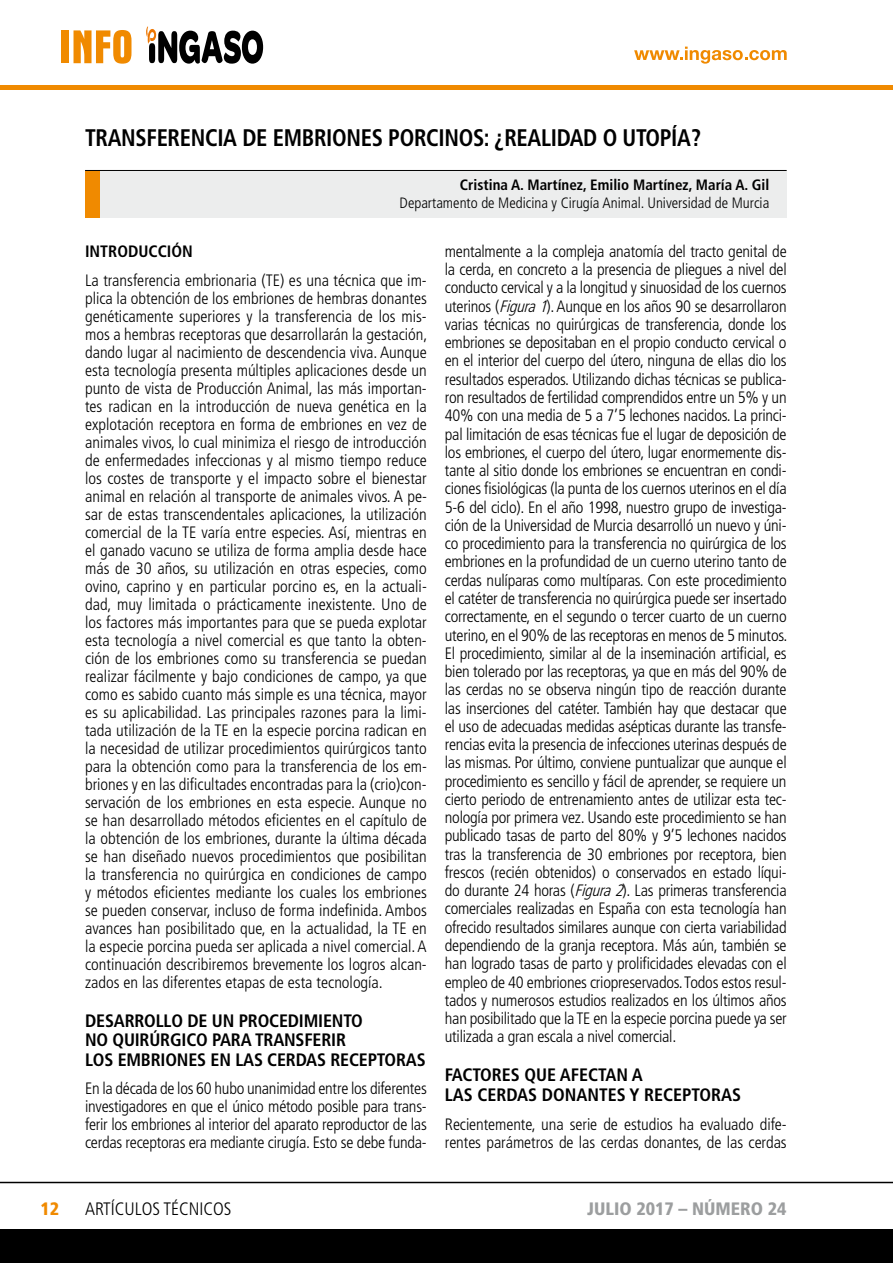
<style>
.page{position:relative;width:893px;height:1263px;background:#fff}
.page>*{position:absolute;margin:0;border:0;box-sizing:border-box;transform-origin:0 0}
.t1{font:700 condensed 24px "Frutiger";letter-spacing:-.015em;color:#000;scale:.94 1}
.t2{font:700 condensed 18px/19.5px "Frutiger";letter-spacing:-.01em;color:#000}
.t3{font:900 condensed 18px "Frutiger";color:#9c9e9f}
.t4{font:300 condensed 18px "Frutiger";color:#000}
.t5{font:900 condensed 18px "Frutiger";color:#f08a00}
.t6{font:300 condensed 16.5px/18.3px "Frutiger";letter-spacing:-.005em;color:#000;text-align:justify}
.t7{font:700 condensed 16.5px "Frutiger";color:#000}
.t8{font:300 condensed 15px "Frutiger";color:#000}
.t9{font:700 condensed 15px "Frutiger";color:#000}
.s1{font-style:italic}
</style>
<div class="page">
<hr style="left:0;top:85px;width:893px;height:4px;background:#f08a00">
<div style="left:0;top:1229px;width:893px;height:34px;background:#000"></div>
<hr style="left:0;top:1182px;width:893px;height:1px;background:#000">
<svg style="left:634px;top:47px;width:153px;height:17px"></svg>
<svg style="left:146px;top:26px;width:117px;height:38px"></svg>
<div style="left:62px;top:30px;width:7px;height:33px;background:#f08a00"></div>
<svg style="left:74px;top:30px;width:57px;height:34px"></svg>
<div style="left:85px;top:171px;width:702px;height:46px;background:#eceded"></div>
<div style="left:85px;top:171px;width:15px;height:46px;background:#f08a00"></div>
<hr style="left:85px;top:170px;width:702px;height:1px;background:#000">
<h1 class="t1" style="left:85px;top:123px;width:657px">TRANSFERENCIA DE EMBRIONES PORCINOS: ¿REALIDAD O UTOPÍA?</h1>
<p class="t9" style="left:460px;top:176px;width:311px">Cristina A. Martínez, Emilio Martínez, María A. Gil</p>
<p class="t8" style="left:400px;top:195px;width:371px">Departamento de Medicina y Cirugía Animal. Universidad de Murcia</p>
<p class="t7" style="left:85px;top:241px;width:109px">INTRODUCCIÓN</p>
<p class="t6" style="left:85px;top:271px;width:344px">La transferencia embrionaria (TE) es una técnica que im&shy;plica la obtención de los embriones de hembras donantes genéticamente superiores y la transferencia de los mis&shy;mos a hembras receptoras que desarrollarán la gestación, dando lugar al nacimiento de descendencia viva. Aunque esta tecnología presenta múltiples aplicaciones desde un punto de vista de Producción Animal, las más importan&shy;tes radican en la introducción de nueva genética en la explotación receptora en forma de embriones en vez de animales vivos, lo cual minimiza el riesgo de introducción de enfermedades infeccionas y al mismo tiempo reduce los costes de transporte y el impacto sobre el bienestar animal en relación al transporte de animales vivos. A pe&shy;sar de estas transcendentales aplicaciones, la utilización comercial de la TE varía entre especies. Así, mientras en el ganado vacuno se utiliza de forma amplia desde hace más de 30 años, su utilización en otras especies, como ovino, caprino y en particular porcino es, en la actuali&shy;dad, muy limitada o prácticamente inexistente. Uno de los factores más importantes para que se pueda explotar esta tecnología a nivel comercial es que tanto la obten&shy;ción de los embriones como su transferencia se puedan realizar fácilmente y bajo condiciones de campo, ya que como es sabido cuanto más simple es una técnica, mayor es su aplicabilidad. Las principales razones para la limi&shy;tada utilización de la TE en la especie porcina radican en la necesidad de utilizar procedimientos quirúrgicos tanto para la obtención como para la transferencia de los em&shy;briones y en las dificultades encontradas para la (crio)con&shy;servación de los embriones en esta especie. Aunque no se han desarrollado métodos eficientes en el capítulo de la obtención de los embriones, durante la última década se han diseñado nuevos procedimientos que posibilitan la transferencia no quirúrgica en condiciones de campo y métodos eficientes mediante los cuales los embriones se pueden conservar, incluso de forma indefinida. Ambos avances han posibilitado que, en la actualidad, la TE en la especie porcina pueda ser aplicada a nivel comercial. A continuación describiremos brevemente los logros alcan&shy;zados en las diferentes etapas de esta tecnología.</p>
<p class="t2" style="left:85px;top:1010px;width:342px">DESARROLLO DE UN PROCEDIMIENTO<br>NO QUIRÚRGICO PARA TRANSFERIR<br>LOS EMBRIONES EN LAS CERDAS RECEPTORAS</p>
<p class="t6" style="left:85px;top:1080px;width:343px">En la década de los 60 hubo unanimidad entre los diferentes investigadores en que el único método posible para trans&shy;ferir los embriones al interior del aparato reproductor de las cerdas receptoras era mediante cirugía. Esto se debe funda-</p>
<p class="t6" style="left:445px;top:242px;width:344px">mentalmente a la compleja anatomía del tracto genital de la cerda, en concreto a la presencia de pliegues a nivel del conducto cervical y a la longitud y sinuosidad de los cuernos uterinos (<span class="s1">Figura1</span>). Aunque en los años 90 se desarrollaron varias técnicas no quirúrgicas de transferencia, donde los embriones se depositaban en el propio conducto cervical o en el interior del cuerpo del útero, ninguna de ellas dio los resultados esperados. Utilizando dichas técnicas se publica&shy;ron resultados de fertilidad comprendidos entre un 5% y un 40% con una media de 5 a 7’5 lechones nacidos. La princi&shy;pal limitación de esas técnicas fue el lugar de deposición de los embriones, el cuerpo del útero, lugar enormemente dis&shy;tante al sitio donde los embriones se encuentran en condi&shy;ciones fisiológicas (la punta de los cuernos uterinos en el día 5-6 del ciclo). En el año 1998, nuestro grupo de investiga&shy;ción de la Universidad de Murcia desarrolló un nuevo y úni&shy;co procedimiento para la transferencia no quirúrgica de los embriones en la profundidad de un cuerno uterino tanto de cerdas nulíparas como multíparas. Con este procedimiento el catéter de transferencia no quirúrgica puede ser insertado correctamente, en el segundo o tercer cuarto de un cuerno uterino, en el 90% de las receptoras en menos de 5 minutos.<br>El procedimiento, similar al de la inseminación artificial, es bien tolerado por las receptoras, ya que en más del 90% de las cerdas no se observa ningún tipo de reacción durante las inserciones del catéter. También hay que destacar que el uso de adecuadas medidas asépticas durante las transfe&shy;rencias evita la presencia de infecciones uterinas después de las mismas. Por último, conviene puntualizar que aunque el procedimiento es sencillo y fácil de aprender, se requiere un cierto periodo de entrenamiento antes de utilizar esta tec&shy;nología por primera vez. Usando este procedimiento se han publicado tasas de parto del 80% y 9’5 lechones nacidos tras la transferencia de 30 embriones por receptora, bien frescos (recién obtenidos) o conservados en estado líqui&shy;do durante 24 horas (<span class="s1">Figura2</span>). Las primeras transferencia comerciales realizadas en España con esta tecnología han ofrecido resultados similares aunque con cierta variabilidad dependiendo de la granja receptora. Más aún, también se han logrado tasas de parto y prolificidades elevadas con el empleo de 40 embriones criopreservados. Todos estos resul&shy;tados y numerosos estudios realizados en los últimos años han posibilitado que la TE en la especie porcina puede ya ser utilizada a gran escala a nivel comercial.</p>
<p class="t2" style="left:445px;top:1065px;width:298px">FACTORES QUE AFECTAN A<br>LAS CERDAS DONANTES Y RECEPTORAS</p>
<p class="t6" style="left:445px;top:1115px;width:343px">Recientemente, una serie de estudios ha evaluado dife&shy;rentes parámetros de las cerdas donantes, de las cerdas</p>
<p class="t5" style="left:40px;top:1198px;width:20px">12</p>
<p class="t4" style="left:85px;top:1199px;width:148px">ARTÍCULOS TÉCNICOS</p>
<p class="t3" style="left:587px;top:1198px;width:201px">JULIO 2017 – NÚMERO 24</p>
</div>
